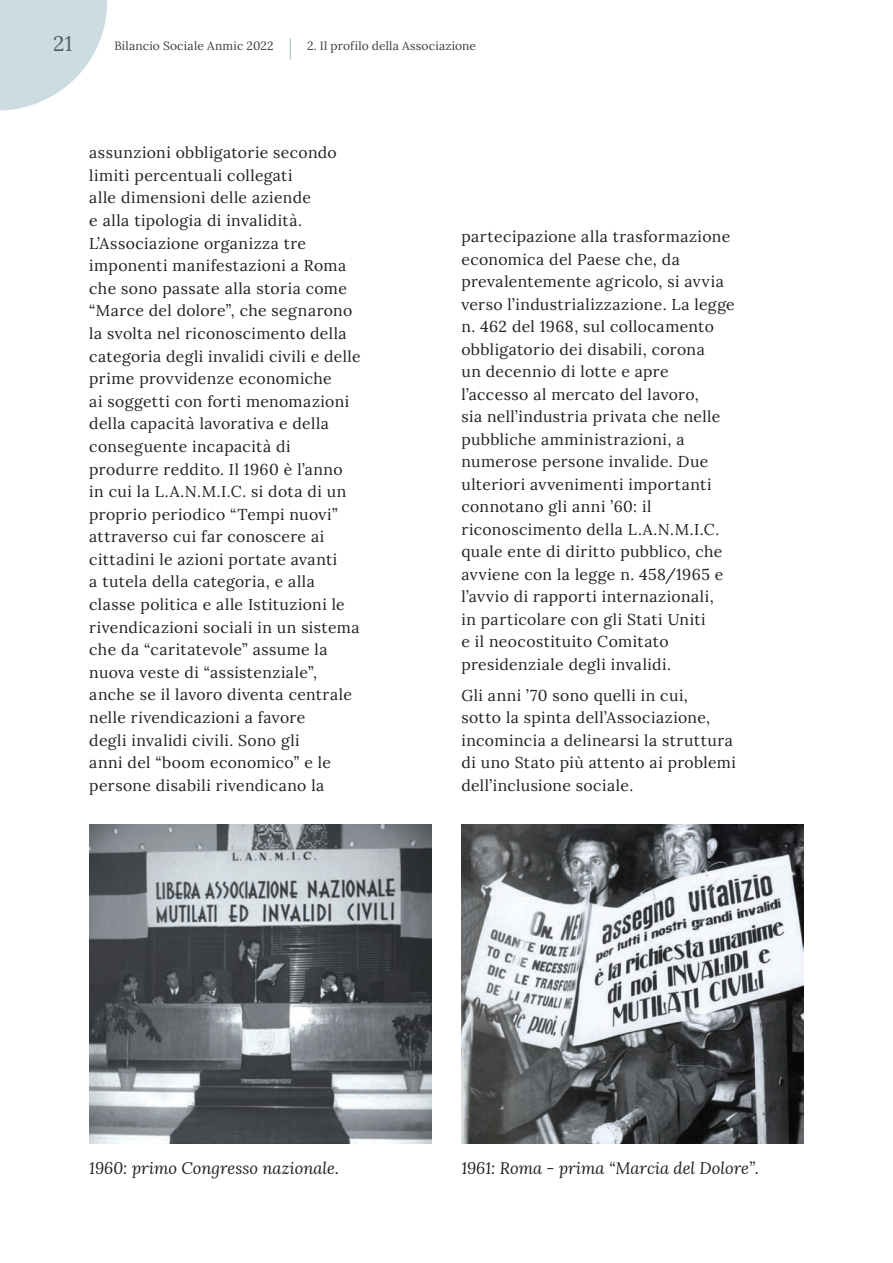
<style>
.page{position:relative;width:893px;height:1263px;background:#fff}
.page>*{position:absolute;margin:0;border:0;box-sizing:border-box;transform-origin:0 0}
.t1{font:21px "Lora";color:#545c69}
.t2{font:italic 16.5px "Lora";color:#231f20}
.t3{font:15.75px/22.6px "Lora";letter-spacing:.025em;color:#231f20}
.t4{font:12px "Lora";letter-spacing:.015em;color:#3e3e3f}
</style>
<div class="page">
<svg style="left:0;top:0;width:107px;height:111px"></svg>
<img style="left:89px;top:824px;width:343px;height:320px">
<img style="left:461px;top:824px;width:343px;height:320px">
<svg style="left:290px;top:38px;width:1px;height:22px"></svg>
<h1 class="t1" style="left:53px;top:27px;width:21px">21</h1>
<p class="t4" style="left:114px;top:37px;width:161px">Bilancio Sociale Anmic 2022</p>
<p class="t4" style="left:307px;top:37px;width:171px">2. Il profilo della Associazione</p>
<p class="t3" style="left:89px;top:140px;width:273px">assunzioni obbligatorie secondo limiti percentuali collegati<br>alle dimensioni delle aziende<br>e alla tipologia di invalidità.<br>L’Associazione organizza tre imponenti manifestazioni a Roma che sono passate alla storia come “Marce del dolore”, che segnarono la svolta nel riconoscimento della categoria degli invalidi civili e delle prime provvidenze economiche<br>ai soggetti con forti menomazioni della capacità lavorativa e della conseguente incapacità di produrre reddito. Il 1960 è l’anno in cui la L.A.N.M.I.C. si dota di un proprio periodico “Tempi nuovi” attraverso cui far conoscere ai cittadini le azioni portate avanti<br>a tutela della categoria, e alla classe politica e alle Istituzioni le rivendicazioni sociali in un sistema che da “caritatevole” assume la nuova veste di “assistenziale”, anche se il lavoro diventa centrale nelle rivendicazioni a favore<br>degli invalidi civili. Sono gli<br>anni del “boom economico” e le persone disabili rivendicano la</p>
<p class="t3" style="left:461px;top:224px;width:275px">partecipazione alla trasformazione economica del Paese che, da prevalentemente agricolo, si avvia verso l’industrializzazione. La legge n. 462 del 1968, sul collocamento obbligatorio dei disabili, corona<br>un decennio di lotte e apre l’accesso al mercato del lavoro,<br>sia nell’industria privata che nelle pubbliche amministrazioni, a numerose persone invalide. Due ulteriori avvenimenti importanti connotano gli anni ’60: il riconoscimento della L.A.N.M.I.C. quale ente di diritto pubblico, che avviene con la legge n. 458/1965 e l’avvio di rapporti internazionali,<br>in particolare con gli Stati Uniti<br>e il neocostituito Comitato presidenziale degli invalidi.</p>
<p class="t3" style="left:461px;top:683px;width:276px">Gli anni ’70 sono quelli in cui,<br>sotto la spinta dell’Associazione, incomincia a delinearsi la struttura di uno Stato più attento ai problemi dell’inclusione sociale.</p>
<p class="t2" style="left:89px;top:1157px;width:251px">1960: primo Congresso nazionale.</p>
<p class="t2" style="left:461px;top:1157px;width:299px">1961: Roma - prima “Marcia del Dolore”.</p>
</div>
